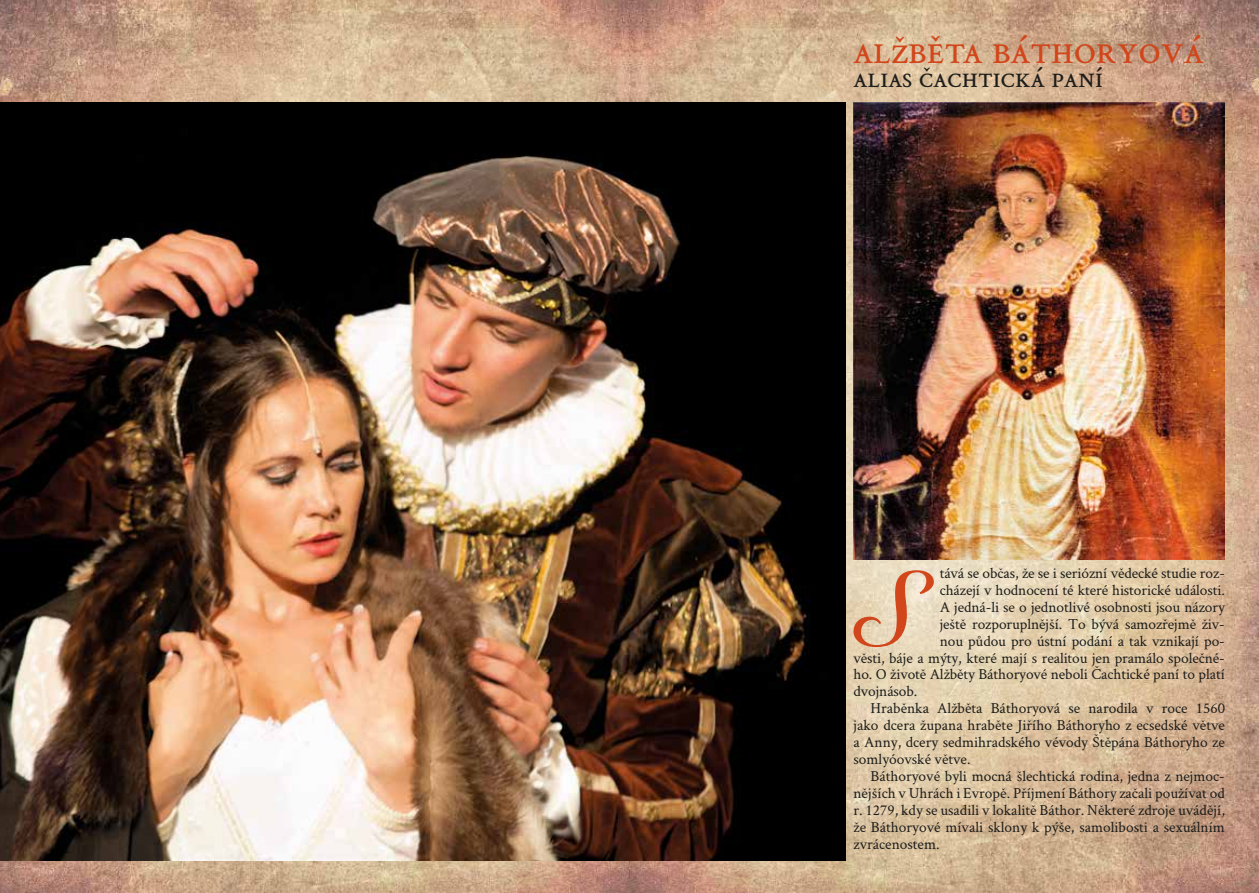
<style>
.page{position:relative;width:1259px;height:893px;background:#fff}
.page>*{position:absolute;margin:0;border:0;box-sizing:border-box;transform-origin:0 0}
.t1{font:150.6px "Youngblood";color:#d1461b}
.t2{font:42px "Crimson";color:#d1461b}
.t3{font:30px "Crimson";color:#1d1d1b}
.t4{font:15.3px "Crimson";color:#1d1d1b}
</style>
<div class="page">
<img style="left:0;top:0;width:629px;height:893px">
<img style="left:629px;top:0;width:630px;height:893px">
<img style="left:853px;top:102px;width:372px;height:457px">
<img style="left:0;top:102px;width:845px;height:759px">
<h2 class="t2" style="left:853px;top:21px;width:352px">alžběta báthoryová</h2>
<h3 class="t3" style="left:853px;top:57px;width:251px">alias čachtická paní</h3>
<h1 class="t1" style="left:857px;top:520px;width:64px">S</h1>
<p class="t4" style="left:939px;top:563px;width:287px">tává se občas, že se i seriózní vědecké studie roz-</p>
<p class="t4" style="left:939px;top:579px;width:287px">cházejí v hodnocení té které historické události.</p>
<p class="t4" style="left:939px;top:596px;width:287px">A jedná-li se o jednotlivé osobnosti jsou názory</p>
<p class="t4" style="left:939px;top:613px;width:287px">ještě rozporuplnější. To bývá samozřejmě živ-</p>
<p class="t4" style="left:939px;top:630px;width:287px">nou půdou pro ústní podání a tak vznikají po-</p>
<p class="t4" style="left:853px;top:647px;width:373px">věsti, báje a mýty, které mají s realitou jen pramálo společné-</p>
<p class="t4" style="left:853px;top:664px;width:373px">ho. O životě Alžběty Báthoryové neboli Čachtické paní to platí</p>
<p class="t4" style="left:853px;top:681px;width:65px">dvojnásob.</p>
<p class="t4" style="left:870px;top:698px;width:356px">Hraběnka Alžběta Báthoryová se narodila v roce 1560</p>
<p class="t4" style="left:853px;top:715px;width:373px">jako dcera župana hraběte Jiřího Báthoryho z ecsedské větve</p>
<p class="t4" style="left:853px;top:732px;width:373px">a Anny, dcery sedmihradského vévody Štěpána Báthoryho ze</p>
<p class="t4" style="left:853px;top:749px;width:119px">somlyóovské větve.</p>
<p class="t4" style="left:870px;top:766px;width:356px">Báthoryové byli mocná šlechtická rodina, jedna z nejmoc-</p>
<p class="t4" style="left:853px;top:782px;width:373px">nějších v Uhrách i Evropě. Příjmení Báthory začali používat od</p>
<p class="t4" style="left:853px;top:799px;width:373px">r. 1279, kdy se usadili v lokalitě Báthor. Některé zdroje uvádějí,</p>
<p class="t4" style="left:853px;top:816px;width:373px">že Báthoryové mívali sklony k pýše, samolibosti a sexuálním</p>
<p class="t4" style="left:853px;top:833px;width:88px">zvrácenostem.</p>
</div>
